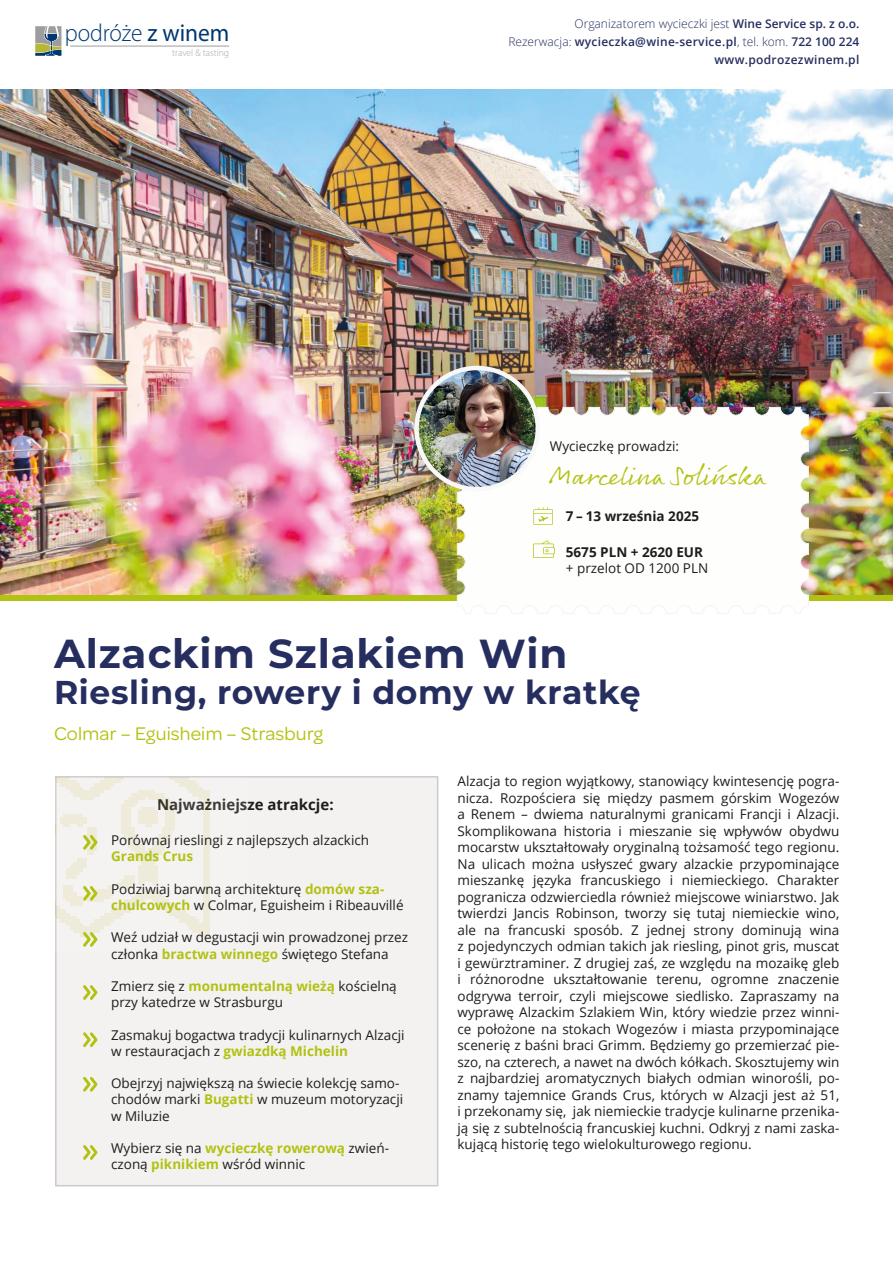
<style>
.page{position:relative;width:893px;height:1263px;background:#fff}
.page>*{position:absolute;margin:0;border:0;box-sizing:border-box;transform-origin:0 0}
.t1{font:700 40.5px "Montserrat";letter-spacing:.02em;color:#252e5f}
.t2{font:700 33px "Montserrat";letter-spacing:.02em;color:#252e5f}
.t3{font:27px "Rollerscript Rough";color:#b2c210;scale:1.05 1}
.t4{font:300 24.6px "Myriad Pro";letter-spacing:-.005em;color:#003770;scale:.95 1}
.t5{font:19.5px "Omnes VF";letter-spacing:.01em;color:#b2c210}
.t6{font:700 15px "Open Sans";color:#1d1d1b}
.Program_właściwy{font:13.5px/16.5px "Open Sans";color:#1d1d1b}
.t7{font:700 13.5px "Open Sans";color:#1d1d1b}
.Program{font:13.5px "Open Sans";color:#1d1d1b}
.t8{font:600 12px "Open Sans";letter-spacing:.025em;color:#252e5f}
.t9{font:300 12px "Open Sans";color:#252e5f}
.t10{font:300 10.05px "Myriad Pro";color:#a8a8a8;scale:.95 1}
.s1{font-weight:400}
.s2{font-weight:600}
.s3{font-weight:300}
.s4{font-weight:700;color:#b1c211}
</style>
<div class="page">
<img style="left:0;top:89px;width:893px;height:506px">
<div style="left:0;top:595px;width:893px;height:5px;background:#b2c210"></div>
<svg style="left:457px;top:407px;width:352px;height:207px"></svg>
<img style="left:417px;top:368px;width:121px;height:121px">
<div style="left:414px;top:366px;width:126px;height:125px;border:4px solid #f9f8f9;border-radius:50%"></div>
<svg style="left:533px;top:507px;width:20px;height:18px"></svg>
<svg style="left:533px;top:540px;width:22px;height:18px"></svg>
<div style="left:55px;top:776px;width:383px;height:410px;background:#f1efee;border:2px solid #beb9b9"></div>
<svg style="left:35px;top:26px;width:26px;height:30px"></svg>
<hr style="left:70px;top:46px;width:159px;height:1px;background:#9d9d9d">
<svg style="left:83px;top:835px;width:15px;height:15px"></svg>
<svg style="left:83px;top:886px;width:15px;height:15px"></svg>
<svg style="left:83px;top:932px;width:15px;height:15px"></svg>
<svg style="left:83px;top:985px;width:15px;height:15px"></svg>
<svg style="left:83px;top:1032px;width:15px;height:15px"></svg>
<svg style="left:83px;top:1077px;width:15px;height:15px"></svg>
<svg style="left:83px;top:1145px;width:15px;height:15px"></svg>
<p class="t4" style="left:65px;top:19px;width:175px">podróże <span class="s1">z winem</span></p>
<p class="t10" style="left:172px;top:47px;width:61px">travel &amp; tasting</p>
<p class="t9" style="left:574px;top:15px;width:286px">Organizatorem wycieczki jest <span class="s2">Wine Service sp. z o.o.</span></p>
<p class="t8" style="left:508px;top:33px;width:353px"><span class="s3">Rezerwacja:</span> wycieczka@wine-service.pl<span class="s3">, tel. kom.</span> 722 100 224</p>
<p class="t8" style="left:714px;top:51px;width:146px">www.podrozezwinem.pl</p>
<p class="Program" style="left:550px;top:437px;width:131px">Wycieczkę prowadzi:</p>
<p class="t3" style="left:550px;top:459px;width:207px">Marcelina Solińska</p>
<p class="t7" style="left:566px;top:507px;width:135px">7 – 13 września 2025</p>
<p class="t7" style="left:566px;top:542px;width:139px">5675 PLN + 2620 EUR</p>
<p class="Program_właściwy" style="left:566px;top:559px;width:144px">+ przelot OD 1200 PLN</p>
<p class="t1" style="left:54px;top:624px;width:515px">Alzackim Szlakiem Win</p>
<p class="t2" style="left:54px;top:668px;width:588px">Riesling, rowery i domy w kratkę</p>
<p class="t5" style="left:54px;top:720px;width:270px">Colmar – Eguisheim – Strasburg</p>
<p class="t6" style="left:157px;top:794px;width:178px">Najważniejsze atrakcje:</p>
<p class="Program_właściwy" style="left:111px;top:832px;width:260px">Porównaj rieslingi z najlepszych alzackich<br><span class="s4">Grands Crus</span></p>
<p class="Program_właściwy" style="left:111px;top:880px;width:294px">Podziwiaj barwną architekturę <span class="s4">domów sza&shy;chulcowych</span> w Colmar, Eguisheim i Ribeauvillé</p>
<p class="Program_właściwy" style="left:111px;top:929px;width:298px">Weź udział w degustacji win prowadzonej przez członka <span class="s4">bractwa winnego</span> świętego Stefana</p>
<p class="Program_właściwy" style="left:111px;top:978px;width:287px">Zmierz się z <span class="s4">monumentalną wieżą</span> kościelną przy katedrze w Strasburgu</p>
<p class="Program_właściwy" style="left:111px;top:1026px;width:295px">Zasmakuj bogactwa tradycji kulinarnych Alzacji w restauracjach z <span class="s4">gwiazdką Michelin</span></p>
<p class="Program_właściwy" style="left:111px;top:1075px;width:294px">Obejrzyj największą na świecie kolekcję samo&shy;chodów marki <span class="s4">Bugatti</span> w muzeum motoryzacji w Miluzie</p>
<p class="Program_właściwy" style="left:111px;top:1140px;width:279px">Wybierz się na <span class="s4">wycieczkę rowerową</span> zwień&shy;czoną <span class="s4">piknikiem</span> wśród winnic</p>
<p class="Program_właściwy" style="left:458px;top:773px;width:383px;text-align:justify">Alzacja to region wyjątkowy, stanowiący kwintesencję pogra&shy;nicza. Rozpościera się między pasmem górskim Wogezów a Renem – dwiema naturalnymi granicami Francji i Alzacji.<br>Skomplikowana historia i mieszanie się wpływów obydwu mocarstw ukształtowały oryginalną tożsamość tego regionu.<br>Na ulicach można usłyszeć gwary alzackie przypominające mieszankę języka francuskiego i niemieckiego. Charakter pogranicza odzwierciedla również miejscowe winiarstwo. Jak twierdzi Jancis Robinson, tworzy się tutaj niemieckie wino, ale na francuski sposób. Z jednej strony dominują wina z pojedynczych odmian takich jak riesling, pinot gris, muscat i gewürztraminer. Z drugiej zaś, ze względu na mozaikę gleb i różnorodne ukształtowanie terenu, ogromne znaczenie odgrywa terroir, czyli miejscowe siedlisko. Zapraszamy na wyprawę Alzackim Szlakiem Win, który wiedzie przez winni&shy;ce położone na stokach Wogezów i miasta przypominające scenerię z baśni braci Grimm. Będziemy go przemierzać pie&shy;szo, na czterech, a nawet na dwóch kółkach. Skosztujemy win z najbardziej aromatycznych białych odmian winorośli, po&shy;znamy tajemnice Grands Crus, których w Alzacji jest aż 51, i przekonamy się, jak niemieckie tradycje kulinarne przenika&shy;ją się z subtelnością francuskiej kuchni. Odkryj z nami zaska&shy;kującą historię tego wielokulturowego regionu.</p>
</div>
